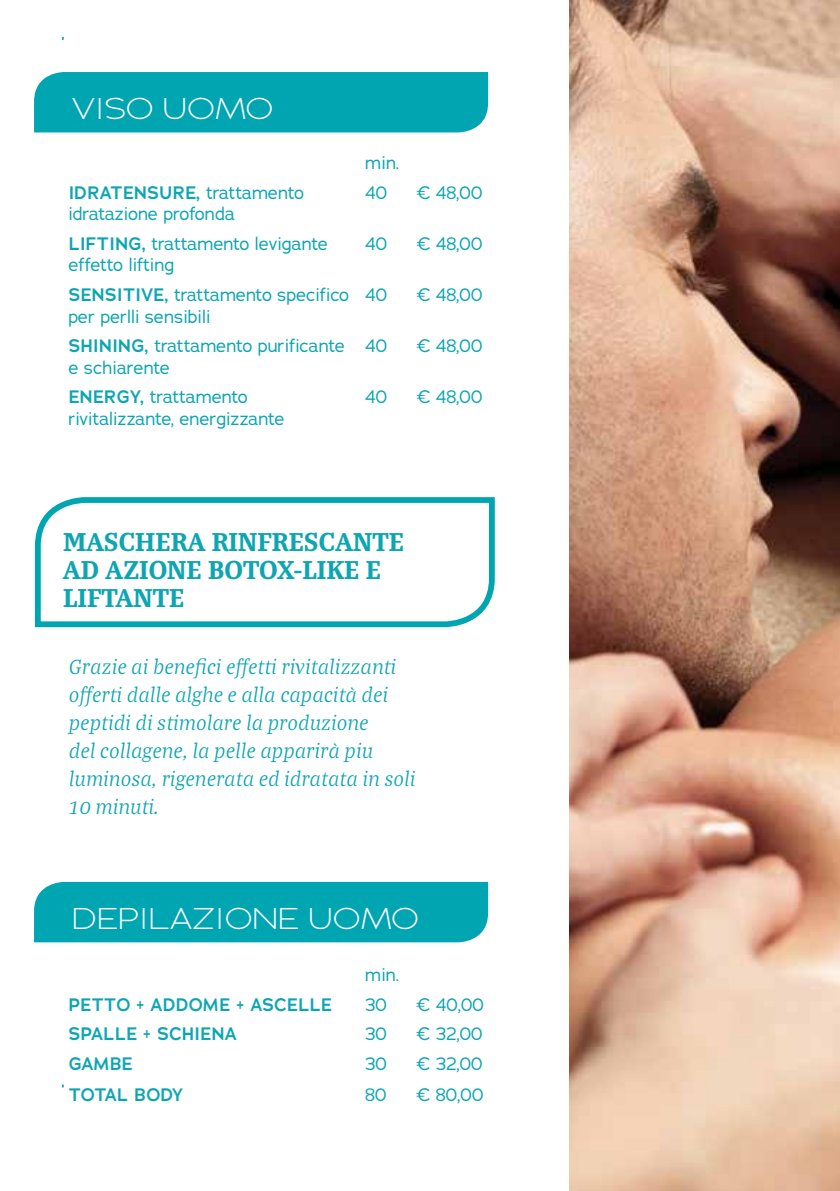
<style>
.page{position:relative;width:840px;height:1191px;background:#fff}
.page>*{position:absolute;margin:0;border:0;box-sizing:border-box;transform-origin:0 0}
.t1{font:300 30px "Adrianna Extended";letter-spacing:.015em;color:#fff}
.t2{font:28px/28px "Bagatela Dark";color:#0ea5b2}
.t3{font:italic 300 22px/28px "Bagatela";color:#0ea5b2}
.t4{font:18px/21.6px "Adrianna";color:#0ea5b2}
.t5{font:600 18px "Adrianna";color:#0ea5b2}
.t6{font:600 18px "Adrianna";letter-spacing:-.02em;color:#0ea5b2}
.s1{font-weight:600}
</style>
<div class="page">
<svg style="left:34px;top:497px;width:461px;height:131px"></svg>
<div style="left:34px;top:72px;width:454px;height:60px;background:#00a5b2"></div>
<div style="left:34px;top:882px;width:454px;height:60px;background:#00a5b2"></div>
<img style="left:569px;top:0;width:270px;height:1191px">
<h1 class="t1" style="left:72px;top:91px;width:202px">VISO UOMO</h1>
<p class="t4" style="left:365px;top:152px;width:35px">min.</p>
<p class="t4" style="left:68px;top:181px;width:237px"><span class="s1">IDRATENSURE,</span> trattamento idratazione profonda</p>
<p class="t4" style="left:365px;top:181px;width:24px">40</p>
<p class="t4" style="left:416px;top:181px;width:68px">€ 48,00</p>
<p class="t4" style="left:68px;top:232px;width:261px"><span class="s1">LIFTING,</span> trattamento levigante effetto lifting</p>
<p class="t4" style="left:365px;top:232px;width:24px">40</p>
<p class="t4" style="left:416px;top:232px;width:68px">€ 48,00</p>
<p class="t4" style="left:68px;top:283px;width:282px"><span class="s1">SENSITIVE,</span> trattamento specifico per perlli sensibili</p>
<p class="t4" style="left:365px;top:283px;width:24px">40</p>
<p class="t4" style="left:416px;top:283px;width:68px">€ 48,00</p>
<p class="t4" style="left:68px;top:334px;width:278px"><span class="s1">SHINING,</span> trattamento purificante e schiarente</p>
<p class="t4" style="left:365px;top:334px;width:24px">40</p>
<p class="t4" style="left:416px;top:334px;width:68px">€ 48,00</p>
<p class="t4" style="left:68px;top:386px;width:218px"><span class="s1">ENERGY,</span> trattamento rivitalizzante, energizzante</p>
<p class="t4" style="left:365px;top:386px;width:24px">40</p>
<p class="t4" style="left:416px;top:386px;width:68px">€ 48,00</p>
<h2 class="t2" style="left:63px;top:526px;width:342px">MASCHERA RINFRESCANTE<br>AD AZIONE BOTOX-LIKE E<br>LIFTANTE</h2>
<p class="t3" style="left:69px;top:652px;width:348px">Grazie ai benefici effetti rivitalizzanti offerti dalle alghe e alla capacità dei peptidi di stimolare la produzione<br>del collagene, la pelle apparirà piu luminosa, rigenerata ed idratata in soli 10 minuti.</p>
<h1 class="t1" style="left:72px;top:900px;width:348px">DEPILAZIONE UOMO</h1>
<p class="t4" style="left:365px;top:963px;width:35px">min.</p>
<p class="t5" style="left:68px;top:992px;width:265px">PETTO + ADDOME + ASCELLE</p>
<p class="t4" style="left:365px;top:993px;width:23px">30</p>
<p class="t4" style="left:416px;top:993px;width:69px">€ 40,00</p>
<p class="t5" style="left:68px;top:1022px;width:170px">SPALLE + SCHIENA</p>
<p class="t4" style="left:365px;top:1022px;width:23px">30</p>
<p class="t4" style="left:416px;top:1022px;width:68px">€ 32,00</p>
<p class="t5" style="left:68px;top:1052px;width:66px">GAMBE</p>
<p class="t4" style="left:365px;top:1052px;width:23px">30</p>
<p class="t4" style="left:416px;top:1052px;width:68px">€ 32,00</p>
<p class="t6" style="left:68px;top:1082px;width:116px">TOTAL BODY</p>
<p class="t4" style="left:365px;top:1083px;width:23px">80</p>
<p class="t4" style="left:416px;top:1083px;width:69px">€ 80,00</p>
</div>
